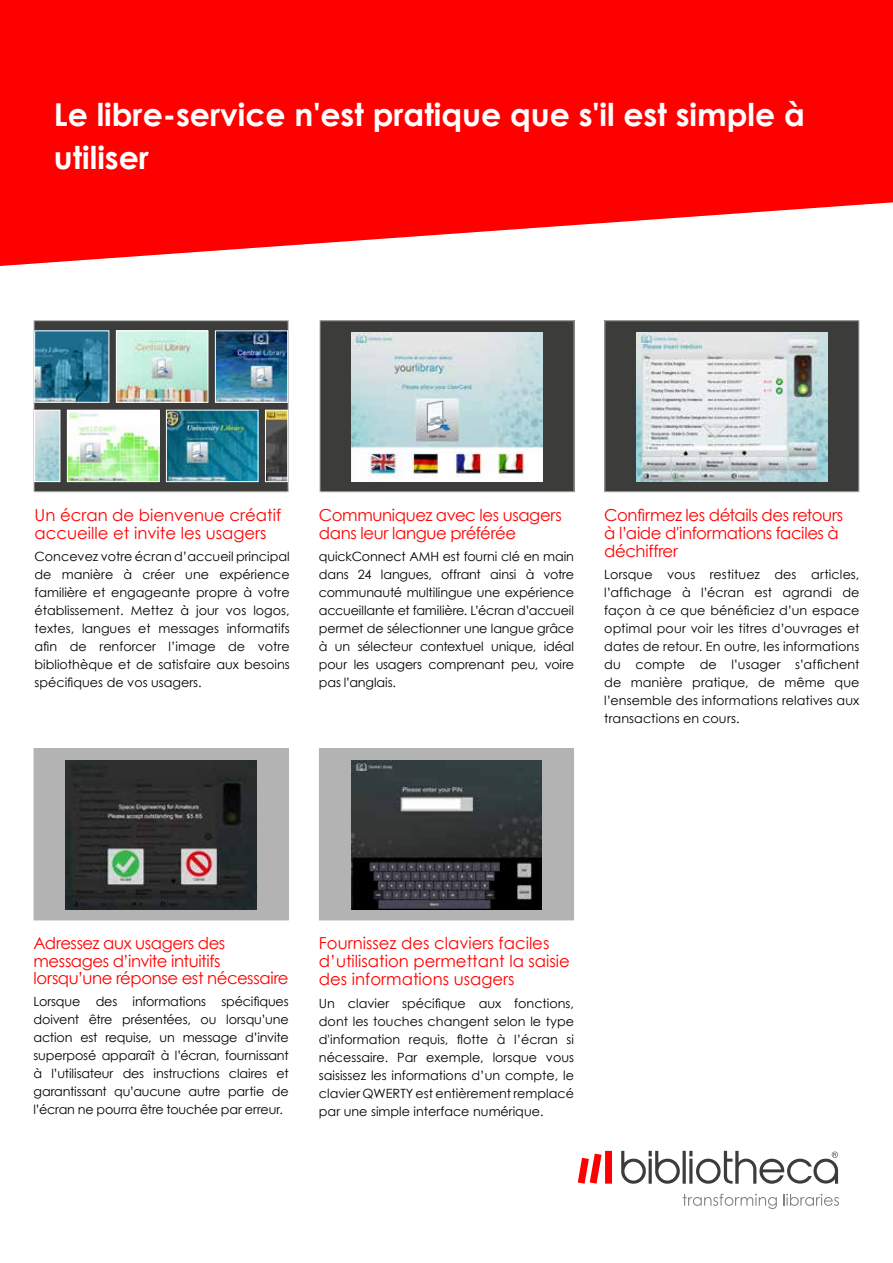
<style>
.page{position:relative;width:893px;height:1263px;background:#fff}
.page>*{position:absolute;margin:0;border:0;box-sizing:border-box;transform-origin:0 0}
.t1{font:700 31.5px/43.5px "Century Gothic";color:#fff}
.t2{font:16.5px/18px "Century Gothic";letter-spacing:-.015em;color:#f00}
.t3{font:12.75px/18px "Century Gothic";color:#000;text-align:justify}
</style>
<div class="page">
<svg style="left:0;top:0;width:893px;height:266px;background:#ff1e1e"></svg>
<svg style="left:34px;top:320px;width:255px;height:172px;background:#545859"></svg>
<div style="left:605px;top:321px;width:254px;height:171px;background:#3c3c3b"></div>
<img style="left:636px;top:332px;width:191px;height:150px">
<div style="left:604px;top:320px;width:255px;height:172px;border:1px solid #b3b3b3"></div>
<div style="left:320px;top:321px;width:254px;height:171px;background:#3c3c3b"></div>
<img style="left:352px;top:332px;width:190px;height:150px">
<div style="left:319px;top:320px;width:256px;height:172px;border:1px solid #b3b3b3"></div>
<div style="left:319px;top:749px;width:255px;height:171px;background:#b3b3b3"></div>
<img style="left:351px;top:761px;width:191px;height:149px">
<div style="left:319px;top:748px;width:255px;height:172px;border:1px solid #b3b3b3"></div>
<div style="left:34px;top:749px;width:254px;height:171px;background:#b3b3b3"></div>
<img style="left:66px;top:761px;width:190px;height:149px">
<div style="left:34px;top:748px;width:255px;height:172px;border:1px solid #b3b3b3"></div>
<svg style="left:683px;top:1194px;width:94px;height:15px"></svg>
<svg style="left:783px;top:1194px;width:56px;height:12px"></svg>
<svg style="left:621px;top:1151px;width:59px;height:33px"></svg>
<hr style="left:683px;top:1151px;width:3px;height:33px;background:#3c3c3b">
<svg style="left:689px;top:1151px;width:149px;height:33px"></svg>
<svg style="left:578px;top:1151px;width:34px;height:33px"></svg>
<img style="left:37px;top:333px;width:70px;height:67px">
<img style="left:37px;top:412px;width:21px;height:68px">
<div style="left:35px;top:410px;width:25px;height:72px;border:1px solid #fff"></div>
<img style="left:267px;top:412px;width:19px;height:68px">
<div style="left:265px;top:410px;width:23px;height:72px;border:1px solid #fff"></div>
<img style="left:118px;top:333px;width:88px;height:67px">
<div style="left:116px;top:331px;width:92px;height:71px;border:1px solid #fff"></div>
<img style="left:69px;top:412px;width:88px;height:68px">
<div style="left:67px;top:410px;width:92px;height:72px;border:1px solid #fff"></div>
<img style="left:217px;top:333px;width:69px;height:67px">
<div style="left:215px;top:331px;width:73px;height:71px;border:1px solid #fff"></div>
<img style="left:168px;top:412px;width:88px;height:68px">
<div style="left:166px;top:410px;width:92px;height:72px;border:1px solid #fff"></div>
<h1 class="t1" style="left:54px;top:91px;width:752px">Le libre-service n'est pratique que s'il est simple à utiliser</h1>
<p class="t2" style="left:35px;top:506px;width:248px">Un écran de bienvenue créatif accueille et invite les usagers</p>
<p class="t3" style="left:35px;top:547px;width:257px">Concevez votre écran d’accueil principal de manière à créer une expérience familière et engageante propre à votre établissement. Mettez à jour vos logos, textes, langues et messages informatifs afin de renforcer l’image de votre bibliothèque et de satisfaire aux besoins spécifiques de vos usagers.</p>
<p class="t2" style="left:319px;top:506px;width:244px">Communiquez avec les usagers dans leur langue préférée</p>
<p class="t3" style="left:319px;top:547px;width:257px">quickConnect AMH est fourni clé en main dans 24 langues, offrant ainsi à votre communauté multilingue une expérience accueillante et familière. L’écran d’accueil permet de sélectionner une langue grâce à un sélecteur contextuel unique, idéal pour les usagers comprenant peu, voire pas l’anglais.</p>
<p class="t2" style="left:604px;top:506px;width:240px">Confirmez les détails des retours à l’aide d'informations faciles à déchiffrer</p>
<p class="t3" style="left:604px;top:565px;width:257px">Lorsque vous restituez des articles, l’affichage à l’écran est agrandi de façon à ce que bénéficiez d’un espace optimal pour voir les titres d’ouvrages et dates de retour. En outre, les informations du compte de l’usager s’affichent de manière pratique, de même que l’ensemble des informations relatives aux transactions en cours.</p>
<p class="t2" style="left:34px;top:934px;width:193px">Adressez aux usagers des messages d’invite intuitifs</p>
<p class="t2" style="left:34px;top:968px;width:257px">lorsqu’une réponse est nécessaire</p>
<p class="t3" style="left:34px;top:992px;width:257px">Lorsque des informations spécifiques doivent être présentées, ou lorsqu’une action est requise, un message d’invite superposé apparaît à l’écran, fournissant à l’utilisateur des instructions claires et garantissant qu’aucune autre partie de l’écran ne pourra être touchée par erreur.</p>
<p class="t2" style="left:319px;top:934px;width:252px">Fournissez des claviers faciles d’utilisation permettant la saisie des informations usagers</p>
<p class="t3" style="left:319px;top:994px;width:257px">Un clavier spécifique aux fonctions, dont les touches changent selon le type d'information requis, flotte à l’écran si nécessaire. Par exemple, lorsque vous saisissez les informations d’un compte, le clavier QWERTY est entièrement remplacé par une simple interface numérique.</p>
</div>
